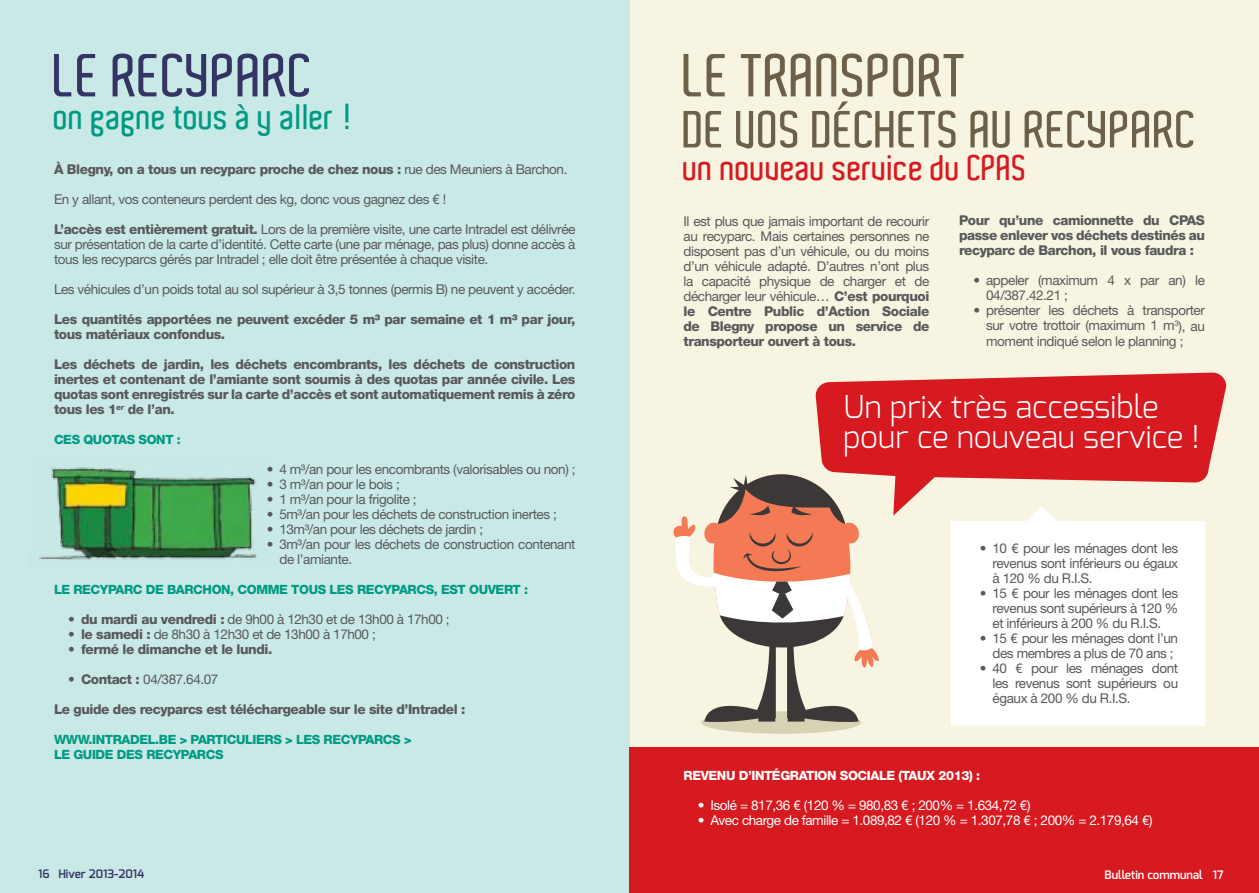
<style>
.page{position:relative;width:1259px;height:893px;background:#fff}
.page>*{position:absolute;margin:0;border:0;box-sizing:border-box;transform-origin:0 0}
.t1{font:600 58.5px "Aldo";color:#6c6049}
.t2{font:600 58.5px "Aldo";color:#343465}
.t3{font:600 50.25px "Aldo";color:#6c6049}
.t4{font:600 34.5px "Aldo";color:#d71920}
.t5{font:600 34.5px "Aldo";color:#009a82}
.t6{font:300 31.5px/30px "Exo";color:#fff}
.t7{font:13.5px/15px "Helvetica Neue";letter-spacing:-.03em;color:#58595b;text-align:justify}
.t8{font:800 13.5px/15px "Helvetica Neue";letter-spacing:-.03em;color:#58595b;text-align:justify}
.t9{font:13.5px "Helvetica Neue";letter-spacing:-.03em;color:#fff}
.t10{font:800 12.75px "Helvetica Neue";letter-spacing:-.03em;color:#009a82}
.t11{font:800 12.75px "Helvetica Neue";letter-spacing:-.03em;color:#fff}
.t12{font:600 11.7px "Exo";color:#fff}
.t13{font:600 11.7px "Exo";color:#343465}
.s1{font-weight:400}
.s2{font-weight:800}
</style>
<div class="page">
<div style="left:629px;top:0;width:630px;height:893px;background:#f7f4e1"></div>
<div style="left:0;top:0;width:629px;height:893px;background:#c9e9e6"></div>
<img style="left:38px;top:467px;width:219px;height:93px">
<div style="left:629px;top:747px;width:630px;height:146px;background:#d71920"></div>
<svg style="left:815px;top:373px;width:411px;height:143px;fill:#d71920"></svg>
<div style="left:701px;top:711px;width:160px;height:23px;background:#d6d2b4;border-radius:50%"></div>
<svg style="left:673px;top:474px;width:207px;height:249px"></svg>
<div style="left:950px;top:506px;width:255px;height:220px;background:#fff"></div>
<h1 class="t2" style="left:54px;top:43px;width:85px">Le RECYPARC</h1>
<h3 class="t5" style="left:54px;top:98px;width:299px">on gagne tous à y aller !</h3>
<p class="t8" style="left:54px;top:162px;width:515px">À Blegny, on a tous un recyparc proche de chez nous : <span class="s1">rue des Meuniers à Barchon.</span></p>
<p class="t7" style="left:54px;top:192px;width:394px">En y allant, vos conteneurs perdent des kg, donc vous gagnez des € !</p>
<p class="t7" style="left:54px;top:222px;width:523px"><span class="s2">L’accès est entièrement gratuit.</span> Lors de la première visite, une carte Intradel est délivrée sur présentation de la carte d’identité. Cette carte (une par ménage, pas plus) donne accès à tous les recyparcs gérés par Intradel ; elle doit être présentée à chaque visite.</p>
<p class="t7" style="left:54px;top:282px;width:523px">Les véhicules d’un poids total au sol supérieur à 3,5 tonnes (permis B) ne peuvent y accéder.</p>
<p class="t8" style="left:54px;top:312px;width:523px">Les quantités apportées ne peuvent excéder 5 m³ par semaine et 1 m³ par jour, tous matériaux confondus.</p>
<p class="t8" style="left:54px;top:357px;width:523px">Les déchets de jardin, les déchets encombrants, les déchets de construction inertes et contenant de l’amiante sont soumis à des quotas par année civile. Les quotas sont enregistrés sur la carte d’accès et sont automatiquement remis à zéro tous les 1<sup>er</sup> de l’an.</p>
<p class="t10" style="left:54px;top:432px;width:10px">Ces</p>
<p class="t10" style="left:83px;top:432px;width:19px">quotas</p>
<p class="t10" style="left:139px;top:432px;width:10px">sont</p>
<p class="t10" style="left:177px;top:432px;width:6px">:</p>
<p class="t7" style="left:267px;top:462px;width:310px">• 4 m³/an pour les encombrants (valorisables ou non) ;</p>
<p class="t7" style="left:267px;top:477px;width:135px">• 3 m³/an pour le bois ;</p>
<p class="t7" style="left:267px;top:492px;width:151px">• 1 m³/an pour la frigolite ;</p>
<p class="t7" style="left:267px;top:507px;width:292px">• 5m³/an pour les déchets de construction inertes ;</p>
<p class="t7" style="left:267px;top:522px;width:218px">• 13m³/an pour les déchets de jardin ;</p>
<p class="t7" style="left:279px;top:537px;width:297px;text-indent:-13px">• 3m³/an pour les déchets de construction contenant de l’amiante.</p>
<p class="t10" style="left:54px;top:582px;width:56px">Le recypar</p>
<p class="t10" style="left:133px;top:582px;width:80px">c de Barchon</p>
<p class="t10" style="left:230px;top:582px;width:28px">, comme</p>
<p class="t10" style="left:291px;top:582px;width:10px">tous</p>
<p class="t10" style="left:329px;top:582px;width:9px">les</p>
<p class="t10" style="left:357px;top:582px;width:36px">re cypar</p>
<p class="t10" style="left:416px;top:582px;width:34px">cs, est</p>
<p class="t10" style="left:469px;top:582px;width:10px">ouvert</p>
<p class="t10" style="left:524px;top:582px;width:6px">:</p>
<p class="t7" style="left:68px;top:612px;width:383px"><span class="s2">• du mardi au vendredi :</span> de 9h00 à 12h30 et de 13h00 à 17h00 ;</p>
<p class="t7" style="left:68px;top:627px;width:309px"><span class="s2">• le samedi :</span> de 8h30 à 12h30 et de 13h00 à 17h00 ;</p>
<p class="t8" style="left:68px;top:642px;width:206px">• fermé le dimanche et le lundi.</p>
<p class="t7" style="left:68px;top:672px;width:152px"><span class="s2">• Contact :</span> 04/387.64.07</p>
<p class="t8" style="left:54px;top:702px;width:413px">Le guide des recyparcs est téléchargeable sur le site d’Intradel :</p>
<p class="t10" style="left:54px;top:732px;width:47px">www.intradel</p>
<p class="t10" style="left:155px;top:732px;width:51px">.be &gt; Parti</p>
<p class="t10" style="left:227px;top:732px;width:18px">culiers</p>
<p class="t10" style="left:285px;top:732px;width:75px">&gt; Les recypar</p>
<p class="t10" style="left:383px;top:732px;width:30px">cs &gt;</p>
<p class="t10" style="left:54px;top:747px;width:29px">Le guide</p>
<p class="t10" style="left:117px;top:747px;width:10px">des</p>
<p class="t10" style="left:146px;top:747px;width:36px">re cypar</p>
<p class="t10" style="left:206px;top:747px;width:18px">cs</p>
<h1 class="t1" style="left:683px;top:43px;width:285px">le transport</h1>
<h2 class="t3" style="left:683px;top:101px;width:515px">de vos déchets au recyparc</h2>
<h3 class="t4" style="left:683px;top:149px;width:300px">un nouveau service du CPAS</h3>
<p class="t7" style="left:683px;top:213px;width:247px">Il est plus que jamais important de recourir au recyparc. Mais certaines personnes ne disposent pas d’un véhicule, ou du moins d’un véhicule adapté. D’autres n’ont plus la capacité physique de charger et de décharger leur véhicule… <span class="s2">C’est pourquoi le Centre Public d’Action Sociale de Blegny propose un service de transporteur ouvert à tous.</span></p>
<p class="t8" style="left:959px;top:213px;width:247px">Pour qu’une camionnette du CPAS passe enlever vos déchets destinés au recyparc de Barchon, il vous faudra :</p>
<p class="t7" style="left:986px;top:273px;width:220px;text-indent:-13px">• appeler (maximum 4 x par an) le<br>04/387.42.21 ;</p>
<p class="t7" style="left:986px;top:303px;width:220px;text-indent:-13px">• présenter les déchets à transporter sur votre trottoir (maximum 1 m<sup>3</sup>), au moment indiqué selon le planning ;</p>
<h3 class="t6" style="left:843px;top:391px;width:358px">Un prix très accessible pour ce nouveau service !</h3>
<p class="t7" style="left:992px;top:540px;width:187px;text-indent:-13px">• 10 € pour les ménages dont les revenus sont inférieurs ou égaux à 120 % du R.I.S.</p>
<p class="t7" style="left:992px;top:585px;width:187px;text-indent:-13px">• 15 € pour les ménages dont les revenus sont supérieurs à 120 % et inférieurs à 200 % du R.I.S.</p>
<p class="t7" style="left:992px;top:630px;width:187px;text-indent:-13px">• 15 € pour les ménages dont l’un des membres a plus de 70 ans ;</p>
<p class="t7" style="left:992px;top:660px;width:187px;text-indent:-13px">• 40 € pour les ménages dont les revenus sont supérieurs ou égaux à 200 % du R.I.S.</p>
<p class="t11" style="left:683px;top:768px;width:19px">Revenu</p>
<p class="t11" style="left:738px;top:768px;width:51px">d’Intégration</p>
<p class="t11" style="left:840px;top:768px;width:35px">Sociale</p>
<p class="t11" style="left:898px;top:768px;width:13px">(tau</p>
<p class="t11" style="left:926px;top:768px;width:55px">x 2013) :</p>
<p class="t9" style="left:698px;top:797px;width:334px">• Isolé = 817,36 € (120 % = 980,83 € ; 200% = 1.634,72 €)</p>
<p class="t9" style="left:698px;top:812px;width:456px">• Avec charge de famille = 1.089,82 € (120 % = 1.307,78 € ; 200% = 2.179,64 €)</p>
<p class="t13" style="left:38px;top:866px;width:108px">16 Hiver 2013-2014</p>
<p class="t12" style="left:1104px;top:867px;width:120px">Bulletin communal 17</p>
</div>
